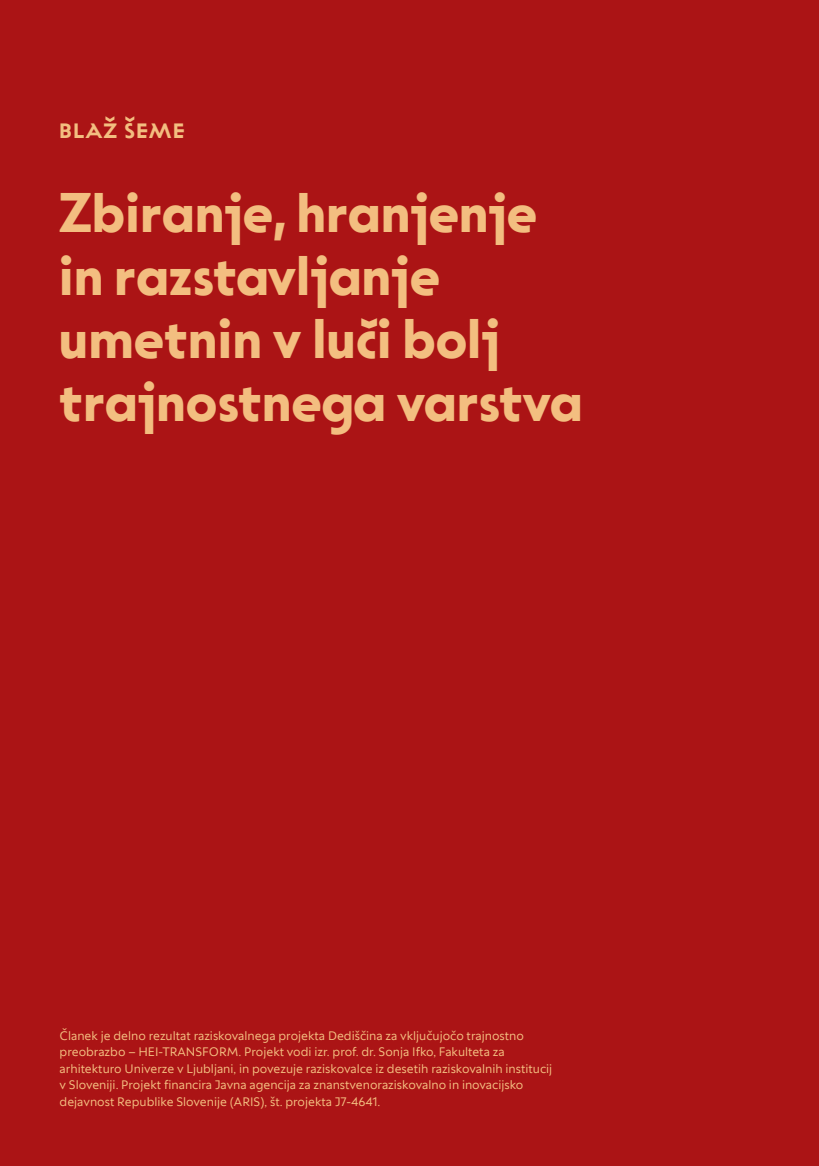
<style>
.page{position:relative;width:819px;height:1166px;background:#ab1415}
.page>*{position:absolute;margin:0;border:0;box-sizing:border-box;transform-origin:0 0}
.t1{font:700 49px/63px "Plecnik";color:#f3be80}
.t2{font:500 24.5px "Plecnik";letter-spacing:.03em;color:#f3be80}
.t3{font:12.25px/16.6px "Univerza Sans";color:#f3be80}
</style>
<div class="page">
<h2 class="t2" style="left:59px;top:106px;width:128px">BLAŽ ŠEME</h2>
<h1 class="t1" style="left:59px;top:184px;width:525px">Zbiranje, hranjenje in razstavljanje umetnin v luči bolj trajnostnega varstva</h1>
<p class="t3" style="left:60px;top:1026px;width:494px">Članek je delno rezultat raziskovalnega projekta Dediščina za vključujočo trajnostno preobrazbo – HEI-TRANSFORM. Projekt vodi izr. prof. dr. Sonja Ifko, Fakulteta za arhitekturo Univerze v Ljubljani, in povezuje raziskovalce iz desetih raziskovalnih institucij v Sloveniji. Projekt financira Javna agencija za znanstvenoraziskovalno in inovacijsko dejavnost Republike Slovenije (ARIS), št. projekta J7-4641.</p>
</div>
